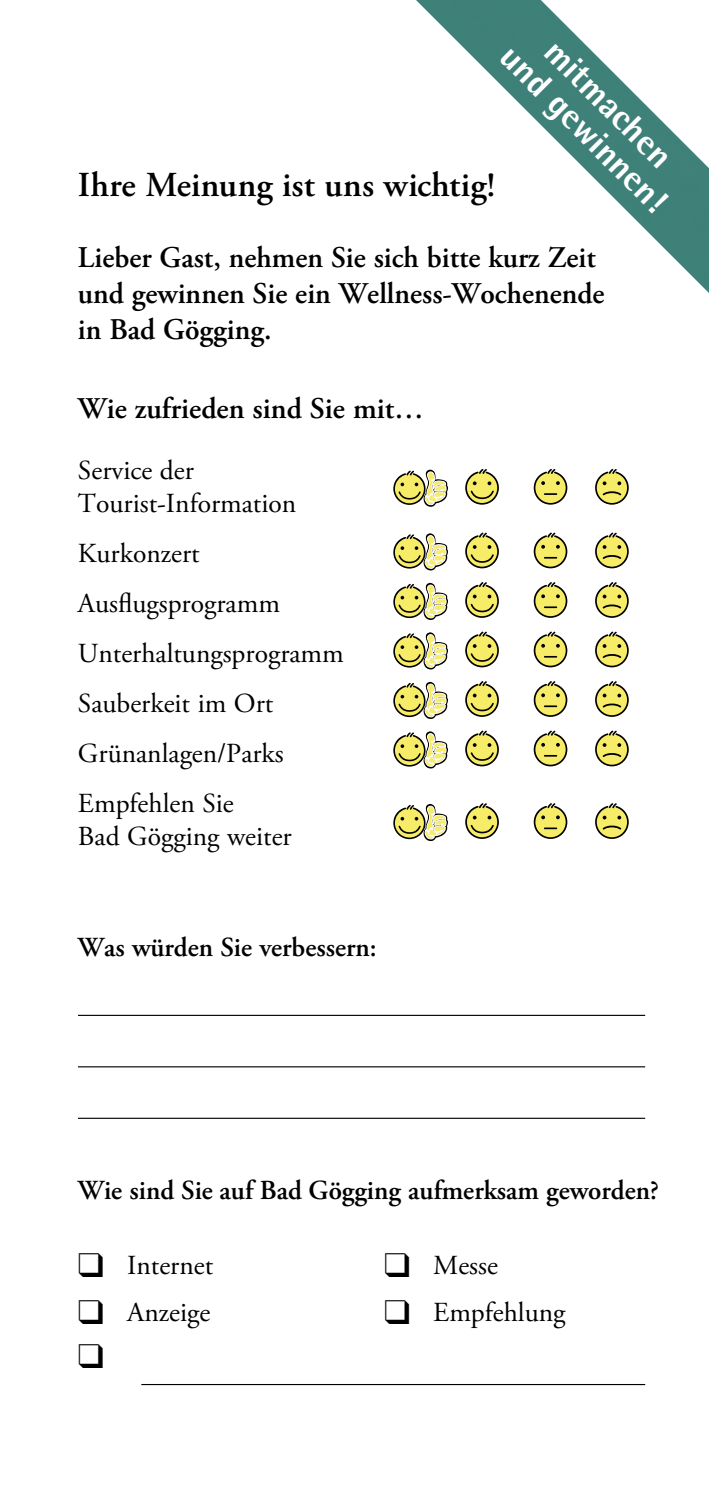
<style>
.page{position:relative;width:709px;height:1489px;background:#fff}
.page>*{position:absolute;margin:0;border:0;box-sizing:border-box;transform-origin:0 0}
.t1{font:600 35px "Adobe Garamond Pro";letter-spacing:.005em;color:#000}
.t2{font:800 35px "Rotis Semi Sans Std";color:#fff}
.t3{font:600 30px/36px "Adobe Garamond Pro";color:#000}
.t4{font:27.5px/50px "Adobe Garamond Pro";color:#000}
.t5{font:600 27.5px "Adobe Garamond Pro";color:#000}
</style>
<div class="page">
<img style="left:416px;top:0;width:293px;height:293px">
<hr style="left:78px;top:1014px;width:567px;height:1px;background:#000">
<hr style="left:78px;top:1066px;width:567px;height:1px;background:#000">
<hr style="left:78px;top:1117px;width:567px;height:1px;background:#000">
<hr style="left:141px;top:1383px;width:504px;height:1px;background:#000">
<svg style="left:393px;top:469px;width:55px;height:38px"></svg>
<svg style="left:465px;top:469px;width:34px;height:35px"></svg>
<svg style="left:533px;top:469px;width:34px;height:35px"></svg>
<svg style="left:595px;top:469px;width:33px;height:35px"></svg>
<svg style="left:393px;top:533px;width:55px;height:37px"></svg>
<svg style="left:465px;top:532px;width:34px;height:36px"></svg>
<svg style="left:533px;top:532px;width:34px;height:36px"></svg>
<svg style="left:595px;top:532px;width:33px;height:36px"></svg>
<svg style="left:393px;top:583px;width:55px;height:37px"></svg>
<svg style="left:465px;top:582px;width:34px;height:36px"></svg>
<svg style="left:533px;top:582px;width:34px;height:36px"></svg>
<svg style="left:595px;top:582px;width:33px;height:36px"></svg>
<svg style="left:393px;top:632px;width:55px;height:37px"></svg>
<svg style="left:465px;top:631px;width:34px;height:36px"></svg>
<svg style="left:533px;top:631px;width:34px;height:36px"></svg>
<svg style="left:595px;top:631px;width:33px;height:36px"></svg>
<svg style="left:393px;top:682px;width:55px;height:37px"></svg>
<svg style="left:465px;top:681px;width:34px;height:35px"></svg>
<svg style="left:533px;top:681px;width:34px;height:35px"></svg>
<svg style="left:595px;top:681px;width:33px;height:35px"></svg>
<svg style="left:393px;top:731px;width:55px;height:37px"></svg>
<svg style="left:465px;top:730px;width:34px;height:36px"></svg>
<svg style="left:533px;top:730px;width:34px;height:36px"></svg>
<svg style="left:595px;top:730px;width:33px;height:36px"></svg>
<svg style="left:393px;top:804px;width:55px;height:37px"></svg>
<svg style="left:465px;top:803px;width:34px;height:35px"></svg>
<svg style="left:533px;top:803px;width:34px;height:35px"></svg>
<svg style="left:595px;top:803px;width:33px;height:35px"></svg>
<p class="t2" style="left:566px;top:30px;width:166px;rotate:45deg">mitmachen</p>
<p class="t2" style="left:522px;top:35px;width:221px;rotate:45deg">und gewinnen!</p>
<p class="t1" style="left:78px;top:164px;width:419px">Ihre Meinung ist uns wichtig!</p>
<p class="t3" style="left:78px;top:240px;width:528px">Lieber Gast, nehmen Sie sich bitte kurz Zeit und gewinnen Sie ein Wellness-Wochenende in Bad Gögging.</p>
<p class="t3" style="left:78px;top:390px;width:347px">Wie zufrieden sind Sie mit…</p>
<p class="t4" style="left:78px;top:455px;width:220px;line-height:33px">Service der<br>Tourist-Information</p>
<p class="t4" style="left:78px;top:529px;width:267px">Kurkonzert<br>Ausflugsprogramm<br>Unterhaltungsprogramm<br>Sauberkeit im Ort<br>Grünanlagen/Parks<br>Empfehlen Sie</p>
<p class="t4" style="left:78px;top:812px;width:215px">Bad Gögging weiter</p>
<p class="t5" style="left:78px;top:931px;width:300px">Was würden Sie verbessern:</p>
<p class="t5" style="left:78px;top:1174px;width:582px">Wie sind Sie auf Bad Gögging aufmerksam geworden?</p>
<p class="t4" style="left:78px;top:1241px;width:137px">❑ Internet</p>
<p class="t4" style="left:78px;top:1288px;width:134px">❑ Anzeige</p>
<p class="t4" style="left:384px;top:1241px;width:115px">❑ Messe</p>
<p class="t4" style="left:384px;top:1288px;width:183px">❑ Empfehlung</p>
</div>
